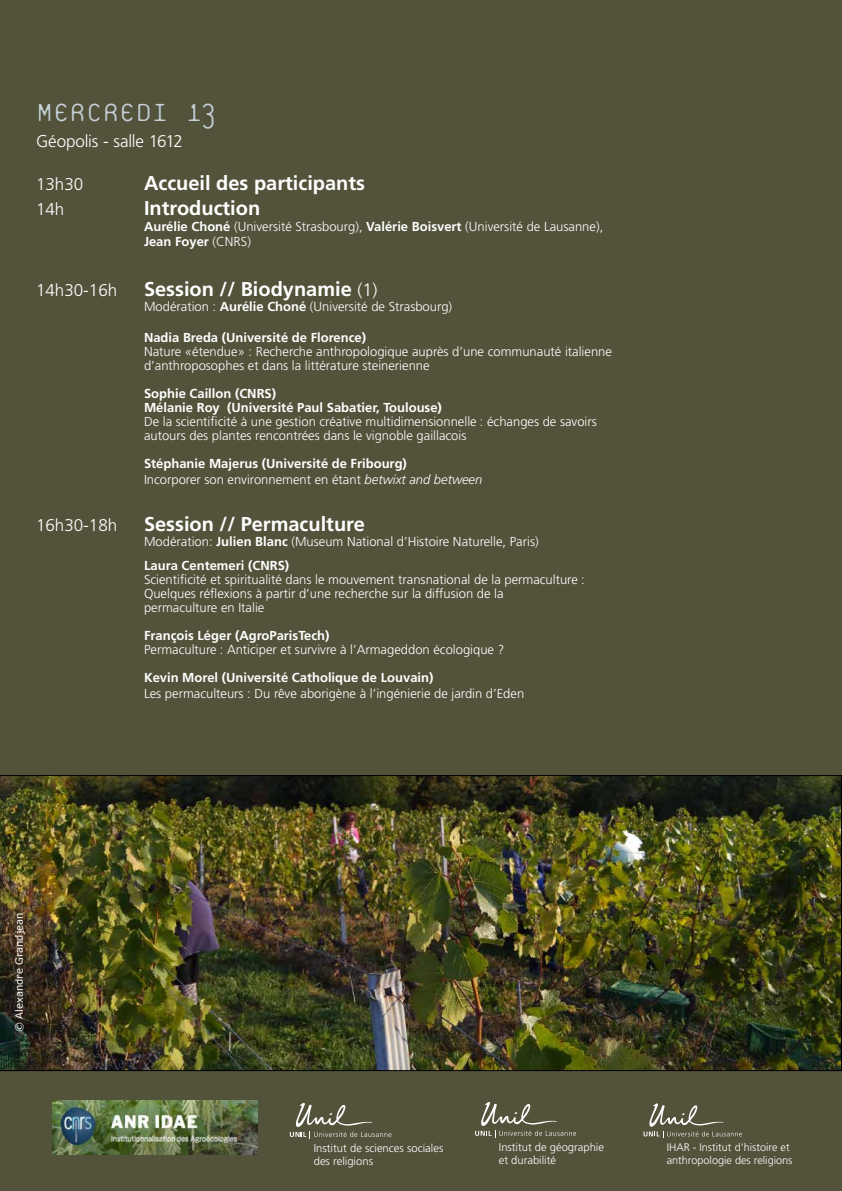
<style>
.page{position:relative;width:842px;height:1191px;background:#53533c}
.page>*{position:absolute;margin:0;border:0;box-sizing:border-box;transform-origin:0 0}
.t1{font:100 37px "Platelet";letter-spacing:-.015em;color:#c5d0d8}
.t2{font:700 20px "Frutiger LT Std";color:#fff}
.t3{font:300 17px "Frutiger LT Std";color:#fff}
.t4{font:300 13px/14px "Frutiger LT Std";color:#fff}
.t5{font:700 13px/14px "Frutiger LT Std";color:#fff}
.t6{font:300 11.3px/12.9px "Frutiger LT Std";color:#fff}
.t7{font:300 11.2px/12.8px "Frutiger LT Std";color:#fff}
.t8{font:300 10.9px/12.5px "Frutiger LT Std";color:#fff}
.t9{font:10px "Verdana";color:#fff}
.s1{font-weight:700}
.s2{font-weight:300;font-size:18px}
.s3{font-weight:300}
.s4{font-weight:300;font-style:italic}
</style>
<div class="page">
<img style="left:52px;top:1100px;width:205px;height:55px">
<svg style="left:475px;top:1102px;width:101px;height:35px"></svg>
<svg style="left:290px;top:1103px;width:101px;height:35px"></svg>
<img style="left:0;top:775px;width:842px;height:295px">
<svg style="left:643px;top:1103px;width:99px;height:35px"></svg>
<h1 class="t1" style="left:36px;top:95px;width:182px">MERCREDI 13</h1>
<h3 class="t3" style="left:36px;top:131px;width:148px">Géopolis - salle 1612</h3>
<h3 class="t3" style="left:36px;top:175px;width:49px">13h30</h3>
<h2 class="t2" style="left:144px;top:171px;width:223px">Accueil des participants</h2>
<h3 class="t3" style="left:36px;top:200px;width:30px">14h</h3>
<h2 class="t2" style="left:144px;top:197px;width:118px">Introduction</h2>
<p class="t4" style="left:144px;top:219px;width:461px;line-height:15.5px"><span class="s1">Aurélie Choné</span> (Université Strasbourg), <span class="s1">Valérie Boisvert</span> (Université de Lausanne),<br><span class="s1">Jean Foyer</span> (CNRS)</p>
<h3 class="t3" style="left:36px;top:280px;width:83px">14h30-16h</h3>
<h2 class="t2" style="left:144px;top:277px;width:235px">Session // Biodynamie <span class="s2">(1)</span></h2>
<p class="t4" style="left:144px;top:300px;width:310px">Modération : <span class="s1">Aurélie Choné</span> (Université de Strasbourg)</p>
<p class="t5" style="left:144px;top:331px;width:224px">Nadia Breda (Université de Florence)</p>
<p class="t4" style="left:144px;top:345px;width:469px">Nature «étendue» : Recherche anthropologique auprès d’une communauté italienne d’anthroposophes et dans la littérature steinerienne</p>
<p class="t5" style="left:144px;top:387px;width:299px">Sophie Caillon (CNRS)<br>Mélanie Roy (Université Paul Sabatier, Toulouse)</p>
<p class="t4" style="left:144px;top:415px;width:454px">De la scientificité à une gestion créative multidimensionnelle : échanges de savoirs autours des plantes rencontrées dans le vignoble gaillacois</p>
<p class="t5" style="left:144px;top:456px;width:340px;line-height:15.6px">Stéphanie Majerus (Université de Fribourg)<br><span class="s3">Incorporer son environnement en étant</span> <span class="s4">betwixt and between</span></p>
<h3 class="t3" style="left:36px;top:515px;width:83px">16h30-18h</h3>
<h2 class="t2" style="left:144px;top:512px;width:222px">Session // Permaculture</h2>
<p class="t4" style="left:144px;top:530px;width:396px;line-height:24px">Modération: <span class="s1">Julien Blanc</span> (Museum National d’Histoire Naturelle, Paris)<br><span class="s1">Laura Centemeri (CNRS)</span></p>
<p class="t4" style="left:144px;top:573px;width:442px">Scientificité et spiritualité dans le mouvement transnational de la permaculture :<br>Quelques réflexions à partir d’une recherche sur la diffusion de la<br>permaculture en Italie</p>
<p class="t5" style="left:144px;top:629px;width:187px">François Léger (AgroParisTech)</p>
<p class="t4" style="left:144px;top:643px;width:362px">Permaculture : Anticiper et survivre à l’Armageddon écologique ?</p>
<p class="t5" style="left:144px;top:671px;width:291px">Kevin Morel (Université Catholique de Louvain)</p>
<p class="t4" style="left:144px;top:686px;width:382px">Les permaculteurs : Du rêve aborigène à l’ingénierie de jardin d’Eden</p>
<p class="t9" style="left:13px;top:1032px;width:121px;rotate:-90deg">© Alexandre Grandjean</p>
<p class="t6" style="left:314px;top:1141px;width:131px">Institut de sciences sociales des religions</p>
<p class="t7" style="left:499px;top:1140px;width:107px">Institut de géographie et durabilité</p>
<p class="t8" style="left:667px;top:1141px;width:127px">IHAR - Institut d'histoire et anthropologie des religions</p>
</div>
